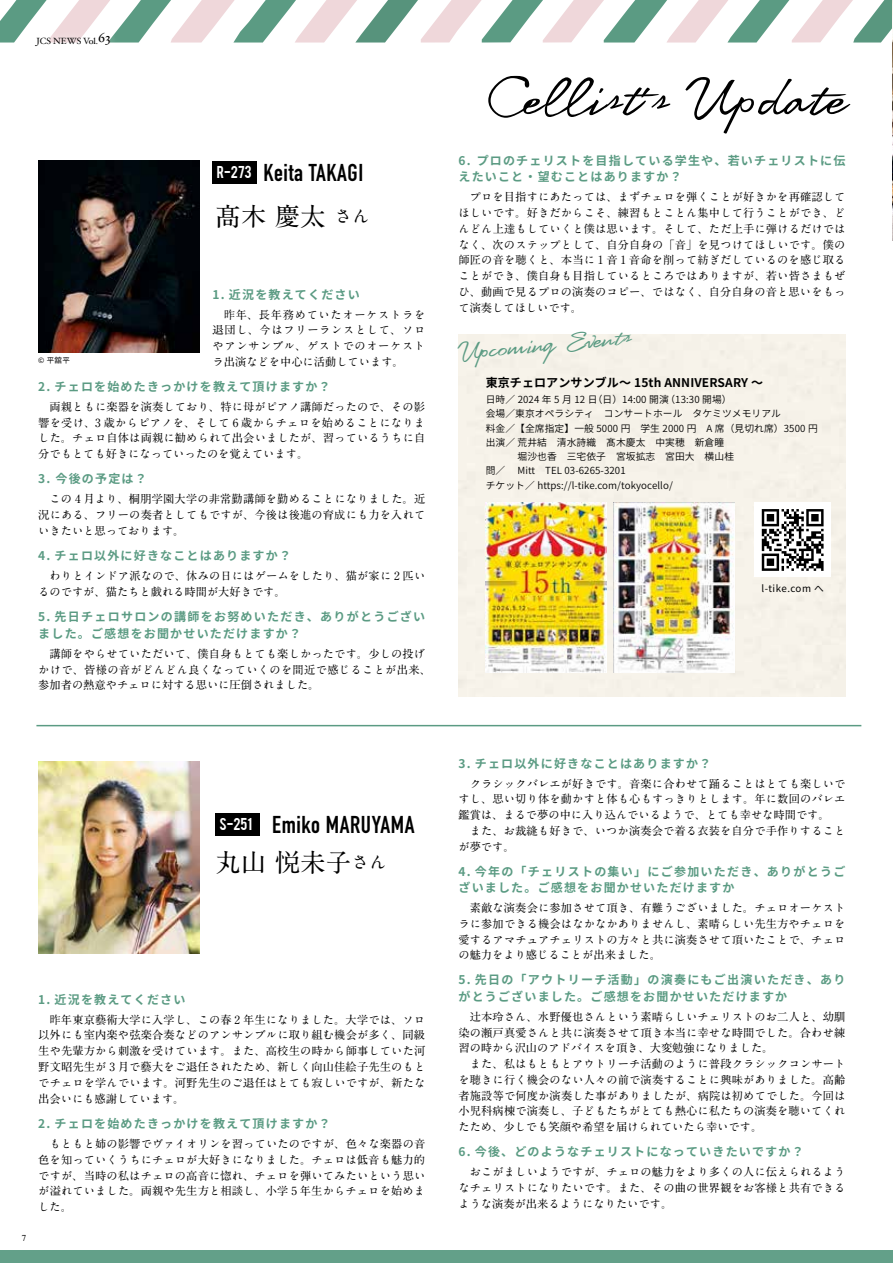
<style>
.page{position:relative;width:893px;height:1263px;background:#fff}
.page>*{position:absolute;margin:0;border:0;box-sizing:border-box;transform-origin:0 0}
.t1{font:80.25px "AL Professor";color:#000}
.t2{font:37.5px "AL Professor";color:#5b9b83}
.t3{font:700 25.5px "A1 Mincho Std";color:#000}
.t4{font:700 24px "DIN Condensed";letter-spacing:.025em;color:#000}
.t5{font:700 18px "A1 Mincho Std";color:#000}
.t6{font:13.5px "Bebas";color:#fff}
.t7{font:13.5px "Hoefler Text";color:#000}
.t8{font:700 12px/16.5px "Source Han Sans";letter-spacing:.1em;color:#5b9b83}
.t9{font:700 12px "Source Han Sans";letter-spacing:.01em;color:#000}
.t10{font:700 11.25px/15.8px "A1 Mincho Std";letter-spacing:.015em;color:#000;text-align:justify}
.t11{font:9.75px/14.2px "Source Han Sans";letter-spacing:.01em;color:#000}
.t12{font:9.75px "Source Han Sans";letter-spacing:.05em;color:#000}
.t13{font:9px "Hoefler Text";color:#000}
.t14{font:9px "Times";color:#000}
.t15{font:7.5px "Source Han Sans";color:#000}
.s1{font-size:18px}
</style>
<div class="page">
<img style="left:892px;top:43px;width:1px;height:197px">
<div style="left:0;top:1250px;width:893px;height:13px;background:#63a089"></div>
<hr style="left:36px;top:725px;width:825px;height:1px;background:#5b9b83">
<img style="left:38px;top:761px;width:162px;height:193px">
<div style="left:215px;top:813px;width:45px;height:22px;background:#000"></div>
<img style="left:38px;top:160px;width:162px;height:193px">
<div style="left:213px;top:161px;width:44px;height:22px;background:#000"></div>
<div style="left:458px;top:335px;width:387px;height:361px;background:#f6f2e9"></div>
<img style="left:486px;top:503px;width:121px;height:170px">
<img style="left:614px;top:503px;width:121px;height:170px">
<div style="left:754px;top:503px;width:77px;height:74px;background:#fff"></div>
<svg style="left:762px;top:509px;width:62px;height:62px"></svg>
<svg style="left:0;top:0;width:893px;height:43px"></svg>
<p class="t7" style="left:96px;top:30px;width:16px"><sub>.</sub>63</p>
<p class="t13" style="left:36px;top:35px;width:61px">JCS NEWS Vol</p>
<p class="t6" style="left:217px;top:162px;width:36px">R-273</p>
<h3 class="t4" style="left:264px;top:156px;width:101px">Keita TAKAGI</h3>
<h3 class="t3" style="left:215px;top:196px;width:112px">髙木慶太</h3>
<h3 class="t5" style="left:334px;top:202px;width:37px">さん</h3>
<p class="t8" style="left:213px;top:286px;width:149px">1. 近況を教えてください</p>
<p class="t10" style="left:213px;top:305px;width:214px;text-indent:11px">昨年、長年務めていたオーケストラを退団し、今はフリーランスとして、ソロやアンサンブル、ゲストでのオーケストラ出演などを中心に活動しています。</p>
<p class="t8" style="left:38px;top:378px;width:294px">2. チェロを始めたきっかけを教えて頂けますか?</p>
<p class="t10" style="left:38px;top:397px;width:389px;text-indent:11px">両親ともに楽器を演奏しており、特に母がピアノ講師だったので、その影響を受け、3歳からピアノを、そして 6 歳からチェロを始めることになりました。チェロ自体は両親に勧められて出会いましたが、習っているうちに自分でもとても好きになっていったのを覚えています。</p>
<p class="t8" style="left:38px;top:471px;width:110px">3. 今後の予定は?</p>
<p class="t10" style="left:38px;top:490px;width:389px;text-indent:11px">この 4 月より、桐朋学園大学の非常勤講師を勤めることになりました。近況にある、フリーの奏者としてもですが、今後は後進の育成にも力を入れていきたいと思っております。</p>
<p class="t8" style="left:38px;top:547px;width:254px">4. チェロ以外に好きなことはありますか?</p>
<p class="t10" style="left:38px;top:566px;width:388px;text-indent:11px">わりとインドア派なので、休みの日にはゲームをしたり、猫が家に 2 匹いるのですが、猫たちと戯れる時間が大好きです。</p>
<p class="t8" style="left:38px;top:609px;width:388px">5. 先日チェロサロンの講師をお努めいただき、ありがとうございました。ご感想をお聞かせいただけますか?</p>
<p class="t10" style="left:38px;top:644px;width:394px;text-align:left;text-indent:11px">講師をやらせていただいて、僕自身もとても楽しかったです。少しの投げかけで、皆様の音がどんどん良くなっていくのを間近で感じることが出来、参加者の熱意やチェロに対する思いに圧倒されました。</p>
<p class="t15" style="left:38px;top:356px;width:33px">© 平舘平</p>
<h3 class="t4" style="left:272px;top:808px;width:144px">Emiko MARUYAMA</h3>
<p class="t6" style="left:220px;top:814px;width:34px">S-251</p>
<h3 class="t3" style="left:215px;top:842px;width:173px">丸山悦未子<span class="s1">さん</span></h3>
<p class="t14" style="left:22px;top:1229px;width:6px">7</p>
<p class="t8" style="left:38px;top:991px;width:149px">1. 近況を教えてください</p>
<p class="t10" style="left:38px;top:1010px;width:389px;text-indent:11px">昨年東京藝術大学に入学し、この春 2 年生になりました。大学では、ソロ以外にも室内楽や弦楽合奏などのアンサンブルに取り組む機会が多く、同級生や先輩方から刺激を受けています。また、高校生の時から師事していた河野文昭先生が 3 月で藝大をご退任されたため、新しく向山佳絵子先生のもとでチェロを学んでいます。河野先生のご退任はとても寂しいですが、新たな出会いにも感謝しています。</p>
<p class="t8" style="left:38px;top:1116px;width:294px">2. チェロを始めたきっかけを教えて頂けますか?</p>
<p class="t10" style="left:38px;top:1134px;width:389px;text-indent:11px">もともと姉の影響でヴァイオリンを習っていたのですが、色々な楽器の音色を知っていくうちにチェロが大好きになりました。チェロは低音も魅力的ですが、当時の私はチェロの高音に惚れ、チェロを弾いてみたいという思いが溢れていました。両親や先生方と相談し、小学 5 年生からチェロを始めました。</p>
<h1 class="t1" style="left:486px;top:55px;width:360px">Cellists' Update</h1>
<p class="t8" style="left:477px;top:152px;width:370px">プロのチェリストを目指している学生や、若いチェリストに伝</p>
<p class="t8" style="left:458px;top:152px;width:225px">6.<br>えたいこと・望むことはありますか?</p>
<p class="t10" style="left:458px;top:188px;width:389px;text-indent:11px">プロを目指すにあたっては、まずチェロを弾くことが好きかを再確認してほしいです。好きだからこそ、練習もとことん集中して行うことができ、どんどん上達もしていくと僕は思います。そして、ただ上手に弾けるだけではなく、次のステップとして、自分自身の「音」を見つけてほしいです。僕の師匠の音を聴くと、本当に 1 音 1 音命を削って紡ぎだしているのを感じ取ることができ、僕自身も目指しているところではありますが、若い皆さまもぜひ、動画で見るプロの演奏のコピー、ではなく、自分自身の音と思いをもって演奏してほしいです。</p>
<h2 class="t2" style="left:457px;top:331px;width:174px;rotate:-5deg">Upcoming Events</h2>
<p class="t9" style="left:486px;top:376px;width:279px">東京チェロアンサンブル〜 15th ANNIVERSARY 〜</p>
<p class="t11" style="left:665px;top:393px;width:68px">（13:30 開場(</p>
<p class="t11" style="left:486px;top:393px;width:334px">日時／ 2024 年 5 月 12 （日日）14:00 開演<br>会場／東京オペラシティ　コンサートホール　タケミツメモリアル<br>料金／【全席指定】一般 5000 円　学生 2000 円　A 席（見切れ席）3500 円出演／荒井結　清水詩織　髙木慶太　中実穂　新倉瞳<br>　　　堀沙也香　三宅依子　宮坂拡志　宮田大　横山桂<br>問／　 Mitt　TEL 03-6265-3201<br>チケット／ https:// -l tike.com/tokyocello/</p>
<p class="t12" style="left:762px;top:582px;width:64px">-l tike.com へ</p>
<p class="t8" style="left:458px;top:755px;width:254px">3. チェロ以外に好きなことはありますか?</p>
<p class="t10" style="left:458px;top:774px;width:389px;text-indent:11px">クラシックバレエが好きです。音楽に合わせて踊ることはとても楽しいですし、思い切り体を動かすと体も心もすっきりとします。年に数回のバレエ鑑賞は、まるで夢の中に入り込んでいるようで、とても幸せな時間です。</p>
<p class="t10" style="left:458px;top:821px;width:388px;text-indent:11px">また、お裁縫も好きで、いつか演奏会で着る衣装を自分で手作りすることが夢です。</p>
<p class="t8" style="left:458px;top:863px;width:388px">4. 今年の「チェリストの集い」にご参加いただき、ありがとうございました。ご感想をお聞かせいただけますか</p>
<p class="t10" style="left:458px;top:898px;width:388px;text-indent:11px">素敵な演奏会に参加させて頂き、有難うございました。チェロオーケストラに参加できる機会はなかなかありませんし、素晴らしい先生方やチェロを愛するアマチュアチェリストの方々と共に演奏させて頂いたことで、チェロの魅力をより感じることが出来ました。</p>
<p class="t8" style="left:458px;top:972px;width:388px">5. 先日の「アウトリーチ活動」の演奏にもご出演いただき、ありがとうございました。ご感想をお聞かせいただけますか</p>
<p class="t10" style="left:458px;top:1007px;width:388px;text-indent:11px">辻本玲さん、水野優也さんという素晴らしいチェリストのお二人と、幼馴染の瀬戸真愛さんと共に演奏させて頂き本当に幸せな時間でした。合わせ練習の時から沢山のアドバイスを頂き、大変勉強になりました。</p>
<p class="t10" style="left:458px;top:1054px;width:389px;text-indent:11px">また、私はもともとアウトリーチ活動のように普段クラシックコンサートを聴きに行く機会のない人々の前で演奏することに興味がありました。高齢者施設等で何度か演奏した事がありましたが、病院は初めてでした。今回は小児科病棟で演奏し、子どもたちがとても熱心に私たちの演奏を聴いてくれたため、少しでも笑顔や希望を届けられていたら幸いです。</p>
<p class="t8" style="left:458px;top:1144px;width:347px">6. 今後、どのようなチェリストになっていきたいですか?</p>
<p class="t10" style="left:458px;top:1162px;width:389px;text-indent:11px">おこがましいようですが、チェロの魅力をより多くの人に伝えられるようなチェリストになりたいです。また、その曲の世界観をお客様と共有できるような演奏が出来るようになりたいです。</p>
</div>
